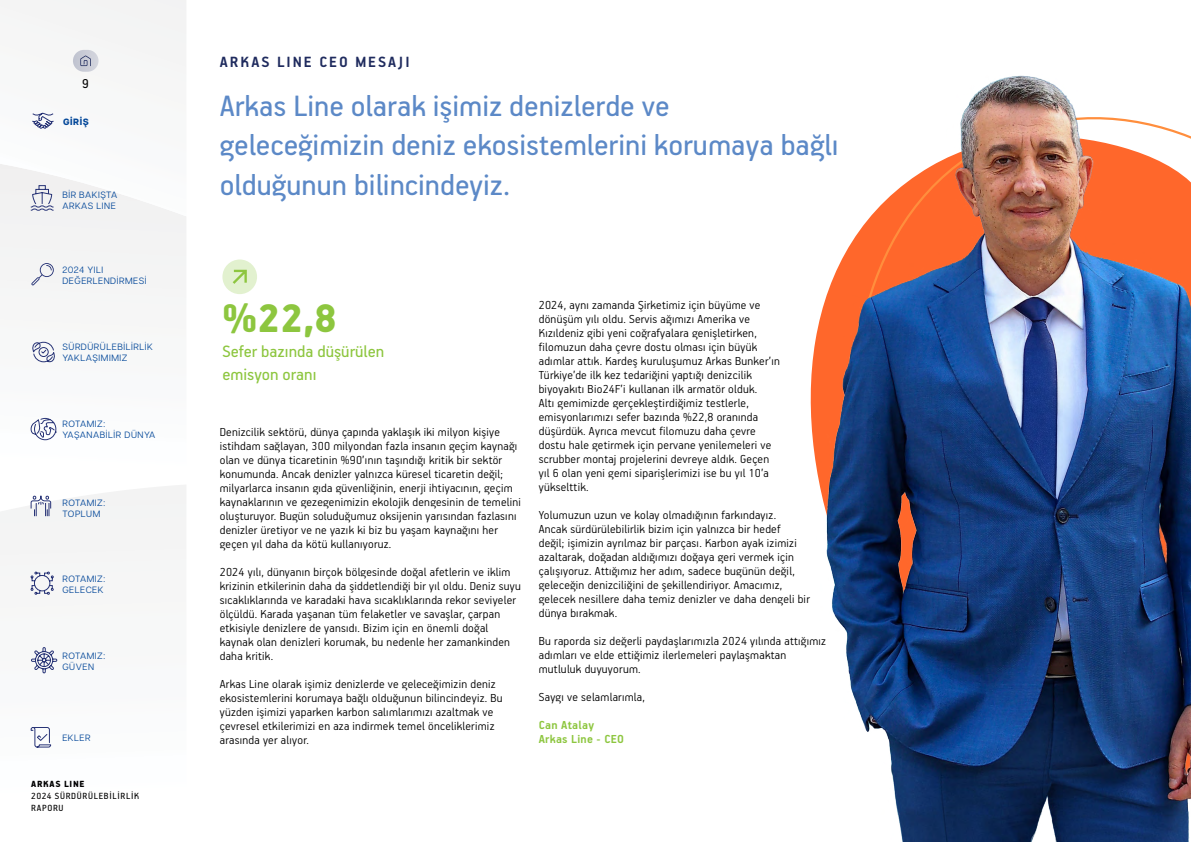
<style>
.page{position:relative;width:1191px;height:842px;background:#fff}
.page>*{position:absolute;margin:0;border:0;box-sizing:border-box;transform-origin:0 0}
.t1{font:900 44.4px "PF Handbook Pro";color:#8dc63f}
.t2{font:33px/39.6px "PF Handbook Pro";color:#5c89c7}
.t3{font:18.4px/23px "PF Handbook Pro";color:#8dc63f}
.t4{font:700 16.6px "PF Handbook Pro";letter-spacing:.12em;color:#1f2b5e}
.t5{font:14.4px "PF Handbook Pro";color:#000}
.t6{font:300 13px/14px "PF Handbook Pro";letter-spacing:.02em;color:#000}
.t7{font:700 13px/14px "PF Handbook Pro";letter-spacing:.02em;color:#8dc63f}
.t8{font:10px/12px "PF Handbook Pro";letter-spacing:.07em;color:#000}
.t9{font:900 10px "PF Handbook Pro";letter-spacing:.07em;color:#000}
.t10{font:9.1px/11px "Articulat CF";letter-spacing:.06em;color:#034799}
.t11{font:800 9.1px "Articulat CF";letter-spacing:.06em;color:#034799}
</style>
<div class="page">
<div style="left:222px;top:259px;width:35px;height:35px;background:#e2f1cf;border-radius:50%"></div>
<svg style="left:233px;top:270px;width:14px;height:14px"></svg>
<img style="left:810px;top:75px;width:381px;height:767px">
<div style="left:0;top:216px;width:186px;height:225px;background:#f7f7f6"></div>
<svg style="left:0;top:0;width:186px;height:216px"></svg>
<svg style="left:0;top:485px;width:186px;height:261px"></svg>
<svg style="left:30px;top:418px;width:26px;height:22px"></svg>
<svg style="left:30px;top:495px;width:21px;height:22px"></svg>
<svg style="left:30px;top:571px;width:24px;height:24px"></svg>
<svg style="left:30px;top:185px;width:24px;height:26px"></svg>
<svg style="left:31px;top:647px;width:26px;height:26px"></svg>
<svg style="left:30px;top:727px;width:21px;height:21px"></svg>
<svg style="left:31px;top:342px;width:25px;height:20px"></svg>
<svg style="left:32px;top:113px;width:22px;height:16px"></svg>
<svg style="left:31px;top:263px;width:23px;height:22px"></svg>
<svg style="left:73px;top:50px;width:26px;height:22px"></svg>
<svg style="left:80px;top:55px;width:11px;height:11px"></svg>
<p class="t5" style="left:82px;top:75px;width:8px">9</p>
<p class="t11" style="left:63px;top:115px;width:27px">GİRİŞ</p>
<p class="t10" style="left:62px;top:188px;width:56px">BIR BAKIŞTA<br>ARKAS LINE</p>
<p class="t10" style="left:62px;top:263px;width:86px">2024 YILI<br>DEĞERLENDIRMESI</p>
<p class="t10" style="left:62px;top:341px;width:92px">SÜRDÜRÜLEBILIRLIK<br>YAKLAŞIMIMIZ</p>
<p class="t10" style="left:62px;top:418px;width:94px">ROTAMIZ:<br>YAŞANABILIR DÜNYA</p>
<p class="t10" style="left:62px;top:496px;width:44px">ROTAMIZ:<br>TOPLUM</p>
<p class="t10" style="left:62px;top:572px;width:44px">ROTAMIZ:<br>GELECEK</p>
<p class="t10" style="left:62px;top:649px;width:44px">ROTAMIZ:<br>GÜVEN</p>
<p class="t10" style="left:62px;top:732px;width:30px">EKLER</p>
<p class="t9" style="left:31px;top:778px;width:55px">ARKAS LINE</p>
<p class="t8" style="left:31px;top:789px;width:109px">2024 SÜRDÜRÜLEBILIRLIK<br>RAPORU</p>
<p class="t4" style="left:220px;top:51px;width:191px">ARKAS LINE CEO MESAJI</p>
<h2 class="t2" style="left:220px;top:85px;width:620px">Arkas Line olarak işimiz denizlerde ve geleceğimizin deniz ekosistemlerini korumaya bağlı olduğunun bilincindeyiz.</h2>
<h1 class="t1" style="left:222px;top:292px;width:116px">%22,8</h1>
<h3 class="t3" style="left:222px;top:339px;width:163px">Sefer bazında düşürülen emisyon oranı</h3>
<p class="t6" style="left:220px;top:424px;width:303px">Denizcilik sektörü, dünya çapında yaklaşık iki milyon kişiye istihdam sağlayan, 300 milyondan fazla insanın geçim kaynağı olan ve dünya ticaretinin %90’ının taşındığı kritik bir sektör konumunda. Ancak denizler yalnızca küresel ticaretin değil; milyarlarca insanın gıda güvenliğinin, enerji ihtiyacının, geçim kaynaklarının ve gezegenimizin ekolojik dengesinin de temelini oluşturuyor. Bugün soluduğumuz oksijenin yarısından fazlasını denizler üretiyor ve ne yazık ki biz bu yaşam kaynağını her geçen yıl daha da kötü kullanıyoruz.</p>
<p class="t6" style="left:220px;top:564px;width:303px">2024 yılı, dünyanın birçok bölgesinde doğal afetlerin ve iklim krizinin etkilerinin daha da şiddetlendiği bir yıl oldu. Deniz suyu sıcaklıklarında ve karadaki hava sıcaklıklarında rekor seviyeler ölçüldü. Karada yaşanan tüm felaketler ve savaşlar, çarpan etkisiyle denizlere de yansıdı. Bizim için en önemli doğal kaynak olan denizleri korumak, bu nedenle her zamankinden daha kritik.</p>
<p class="t6" style="left:220px;top:676px;width:284px">Arkas Line olarak işimiz denizlerde ve geleceğimizin deniz ekosistemlerini korumaya bağlı olduğunun bilincindeyiz. Bu yüzden işimizi yaparken karbon salımlarımızı azaltmak ve çevresel etkilerimizi en aza indirmek temel önceliklerimiz arasında yer alıyor.</p>
<p class="t6" style="left:539px;top:297px;width:243px">2024, aynı zamanda Şirketimiz için büyüme ve dönüşüm yılı oldu. Servis ağımızı Amerika ve Kızıldeniz gibi yeni coğrafyalara genişletirken, filomuzun daha çevre dostu olması için büyük adımlar attık. Kardeş kuruluşumuz Arkas Bunker’ın Türkiye’de ilk kez tedariğini yaptığı denizcilik biyoyakıtı Bio24F’i kullanan ilk armatör olduk.<br>Altı gemimizde gerçekleştirdiğimiz testlerle, emisyonlarımızı sefer bazında %22,8 oranında düşürdük. Ayrıca mevcut filomuzu daha çevre dostu hale getirmek için pervane yenilemeleri ve scrubber montaj projelerini devreye aldık. Geçen yıl 6 olan yeni gemi siparişlerimizi ise bu yıl 10’a yükselttik.</p>
<p class="t6" style="left:539px;top:507px;width:273px">Yolumuzun uzun ve kolay olmadığının farkındayız.<br>Ancak sürdürülebilirlik bizim için yalnızca bir hedef<br>değil; işimizin ayrılmaz bir parçası. Karbon ayak izimizi azaltarak, doğadan aldığımızı doğaya geri vermek için çalışıyoruz. Attığımız her adım, sadece bugünün değil, geleceğin denizciliğini de şekillendiriyor. Amacımız, gelecek nesillere daha temiz denizler ve daha dengeli bir dünya bırakmak.</p>
<p class="t6" style="left:539px;top:633px;width:289px">Bu raporda siz değerli paydaşlarımızla 2024 yılında attığımız adımları ve elde ettiğimiz ilerlemeleri paylaşmaktan mutluluk duyuyorum.</p>
<p class="t6" style="left:539px;top:689px;width:108px">Saygı ve selamlarımla,</p>
<p class="t7" style="left:539px;top:717px;width:87px">Can Atalay<br>Arkas Line - CEO</p>
</div>
